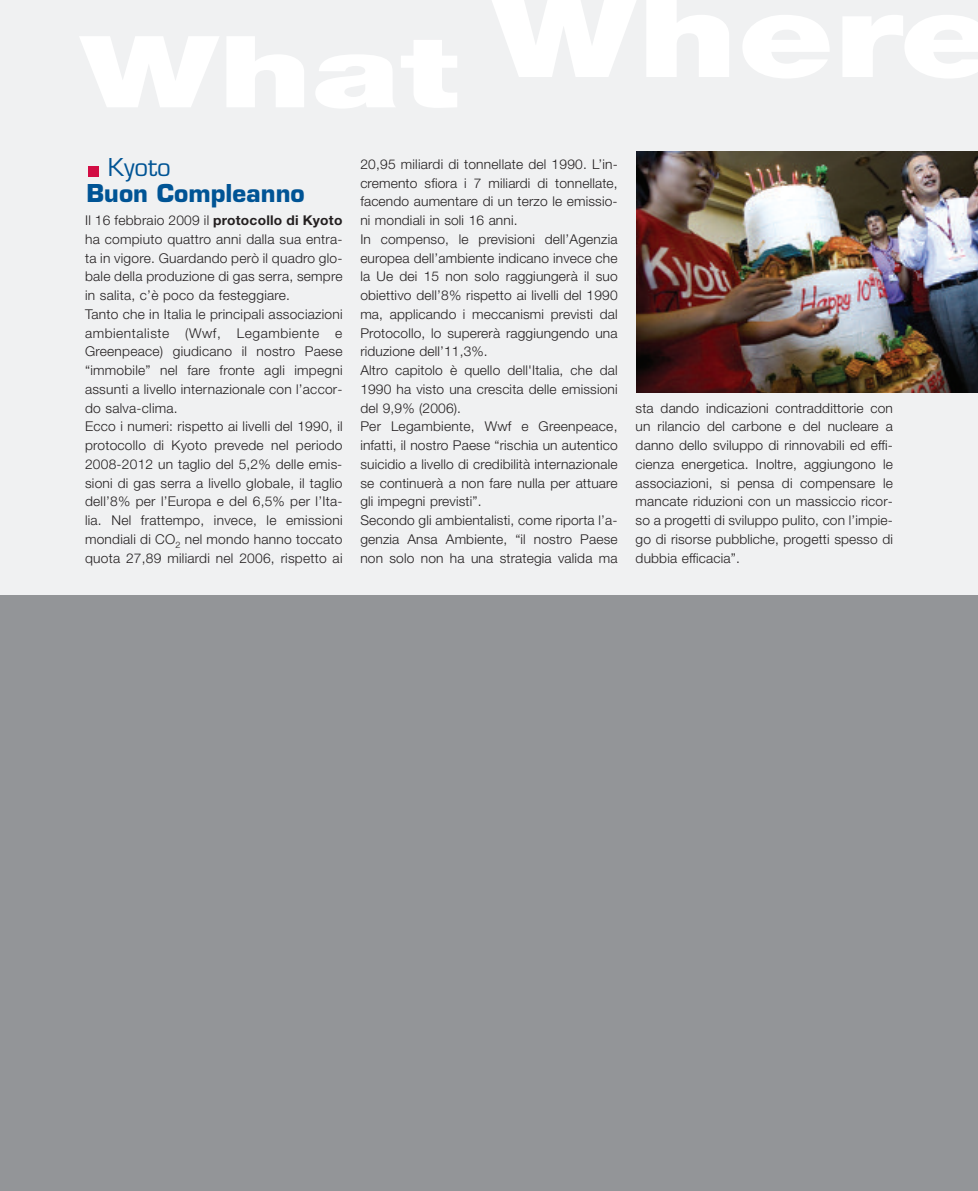
<style>
.page{position:relative;width:978px;height:1191px;background:#f0f1f2}
.page>*{position:absolute;margin:0;border:0;box-sizing:border-box;transform-origin:0 0}
.t1{font:700 24px "Eurostile";color:#005495}
.t2{font:24px "Eurostile";color:#005495}
.t3{font:300 13.5px/18.8px "Helvetica Neue";letter-spacing:.01em;color:#231f20}
.s1{font-weight:700}
</style>
<div class="page">
<div style="left:0;top:595px;width:978px;height:596px;background:#939598"></div>
<img style="left:636px;top:152px;width:342px;height:240px">
<div style="left:88px;top:166px;width:10px;height:10px;background:#d20d44"></div>
<h1 class="t2" style="left:108px;top:158px;width:64px">Kyoto</h1>
<h1 class="t1" style="left:87px;top:184px;width:220px">Buon Compleanno</h1>
<p class="t3" style="left:85px;top:212px;width:259px">Il 16 febbraio 2009 il <span class="s1">protocollo di Kyoto </span>ha compiuto quattro anni dalla sua entra&shy;ta in vigore. Guardando però il quadro glo&shy;bale della produzione di gas serra, sempre in salita, c’è poco da festeggiare.<br>Tanto che in Italia le principali associazioni ambientaliste (Wwf, Legambiente e Greenpeace) giudicano il nostro Paese “immobile” nel fare fronte agli impegni assunti a livello internazionale con l’accor&shy;do salva-clima.<br>Ecco i numeri: rispetto ai livelli del 1990, il protocollo di Kyoto prevede nel periodo 2008-2012 un taglio del 5,2% delle emis&shy;sioni di gas serra a livello globale, il taglio dell’8% per l’Europa e del 6,5% per l’Ita&shy;lia. Nel frattempo, invece, le emissioni mondiali di CO<sub>2</sub> nel mondo hanno toccato quota 27,89 miliardi nel 2006, rispetto ai</p>
<p class="t3" style="left:360px;top:156px;width:259px">20,95 miliardi di tonnellate del 1990. L’in&shy;cremento sfiora i 7 miliardi di tonnellate, facendo aumentare di un terzo le emissio&shy;ni mondiali in soli 16 anni.<br>In compenso, le previsioni dell’Agenzia europea dell’ambiente indicano invece che la Ue dei 15 non solo raggiungerà il suo obiettivo dell’8% rispetto ai livelli del 1990 ma, applicando i meccanismi previsti dal Protocollo, lo supererà raggiungendo una riduzione dell’11,3%.<br>Altro capitolo è quello dell'Italia, che dal 1990 ha visto una crescita delle emissioni del 9,9% (2006).<br>Per Legambiente, Wwf e Greenpeace, infatti, il nostro Paese “rischia un autentico suicidio a livello di credibilità internazionale se continuerà a non fare nulla per attuare gli impegni previsti”.<br>Secondo gli ambientalisti, come riporta l’a&shy;genzia Ansa Ambiente, “il nostro Paese non solo non ha una strategia valida ma</p>
<p class="t3" style="left:636px;top:400px;width:259px;text-align:justify">sta dando indicazioni contraddittorie con un rilancio del carbone e del nucleare a danno dello sviluppo di rinnovabili ed effi&shy;cienza energetica. Inoltre, aggiungono le associazioni, si pensa di compensare le mancate riduzioni con un massiccio ricor&shy;so a progetti di sviluppo pulito, con l’impie&shy;go di risorse pubbliche, progetti spesso di dubbia efficacia”.</p>
</div>
